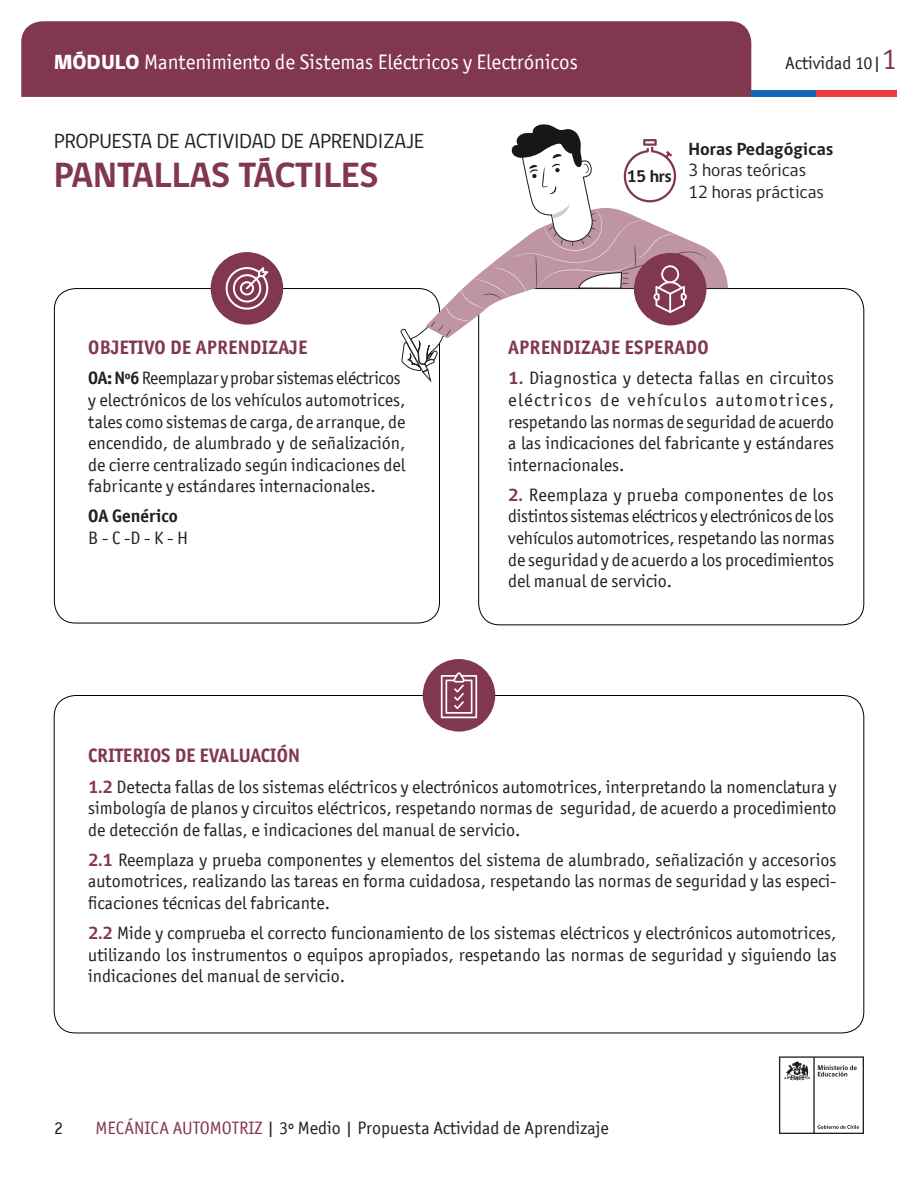
<style>
.page{position:relative;width:918px;height:1188px;background:#fff}
.page>*{position:absolute;margin:0;border:0;box-sizing:border-box;transform-origin:0 0}
.t1{font:700 36px "gob CL";color:#823751}
.t2{font:21px "Officina San ITC";color:#fff}
.t3{font:21px "gob CL";color:#231f20}
.t4{font:700 19.5px "Officina San ITC";letter-spacing:.01em;color:#823751}
.t5{font:18px/21.6px "Officina San ITC";color:#231f20;text-align:justify}
.t6{font:18px "gob CL";color:#231f20}
.t7{font:700 18px "gob CL";color:#231f20}
.t8{font:700 18px "Officina San ITC";color:#231f20}
.t9{font:700 17.25px "gob CL";color:#231f20}
.s1{font-family:"gob CL";font-weight:800}
.s2{font-size:30px;color:#823751}
.s3{font-weight:700}
.s4{font-family:"gob CL";font-weight:700;color:#823751}
.s5{color:#823751}
</style>
<div class="page">
<svg style="left:779px;top:1056px;width:85px;height:78px"></svg>
<div style="left:21px;top:21px;width:730px;height:76px;background:#823751"></div>
<div style="left:751px;top:90px;width:65px;height:7px;background:#0f69b4"></div>
<div style="left:816px;top:90px;width:81px;height:7px;background:#eb3c46"></div>
<div style="left:211px;top:252px;width:72px;height:73px;background:#823751;border-radius:50%"></div>
<svg style="left:226px;top:267px;width:42px;height:43px"></svg>
<div style="left:423px;top:659px;width:72px;height:73px;background:#823751;border-radius:50%"></div>
<svg style="left:441px;top:672px;width:36px;height:46px"></svg>
<svg style="left:400px;top:124px;width:328px;height:260px"></svg>
<p class="t2" style="left:54px;top:50px;width:525px"><span class="s1">MÓDULO</span> Mantenimiento de Sistemas Eléctricos y Electrónicos</p>
<p class="t5" style="left:785px;top:52px;width:113px">Actividad 10|<span class="s2">1</span></p>
<p class="t3" style="left:54px;top:127px;width:372px">PROPUESTA DE ACTIVIDAD DE APRENDIZAJE</p>
<p class="t1" style="left:54px;top:150px;width:326px">PANTALLAS TÁCTILES</p>
<p class="t4" style="left:88px;top:336px;width:221px">OBJETIVO DE APRENDIZAJE</p>
<p class="t5" style="left:88px;top:367px;width:319px;text-align:left"><span class="s3">OA: Nº6</span> Reemplazar y probar sistemas eléctricos y electrónicos de los vehículos automotrices, tales como sistemas de carga, de arranque, de encendido, de alumbrado y de señalización, de cierre centralizado según indicaciones del fabricante y estándares internacionales.</p>
<p class="t8" style="left:88px;top:505px;width:91px">OA Genérico</p>
<p class="t5" style="left:88px;top:527px;width:101px">B - C -D - K - H</p>
<p class="t9" style="left:627px;top:164px;width:46px">15 hrs</p>
<p class="t7" style="left:688px;top:136px;width:147px">Horas Pedagógicas</p>
<p class="t6" style="left:688px;top:158px;width:119px">3 horas teóricas</p>
<p class="t6" style="left:688px;top:180px;width:137px">12 horas prácticas</p>
<p class="t4" style="left:508px;top:336px;width:202px">APRENDIZAJE ESPERADO</p>
<p class="t5" style="left:508px;top:367px;width:327px"><span class="s4">1.</span> Diagnostica y detecta fallas en circuitos eléctricos de vehículos automotrices, respetando las normas de seguridad de acuerdo a las indicaciones del fabricante y estándares internacionales.</p>
<p class="t5" style="left:508px;top:484px;width:328px"><span class="s4">2.</span> Reemplaza y prueba componentes de los distintos sistemas eléctricos y electrónicos de los vehículos automotrices, respetando las normas de seguridad y de acuerdo a los procedimientos del manual de servicio.</p>
<p class="t4" style="left:88px;top:744px;width:213px">CRITERIOS DE EVALUACIÓN</p>
<p class="t5" style="left:88px;top:776px;width:750px"><span class="s4">1.2</span> Detecta fallas de los sistemas eléctricos y electrónicos automotrices, interpretando la nomenclatura y simbología de planos y circuitos eléctricos, respetando normas de seguridad, de acuerdo a procedimiento de detección de fallas, e indicaciones del manual de servicio.</p>
<p class="t5" style="left:88px;top:849px;width:750px"><span class="s4">2.1</span> Reemplaza y prueba componentes y elementos del sistema de alumbrado, señalización y accesorios automotrices, realizando las tareas en forma cuidadosa, respetando las normas de seguridad y las especi&shy;ficaciones técnicas del fabricante.</p>
<p class="t5" style="left:88px;top:922px;width:750px"><span class="s4">2.2</span> Mide y comprueba el correcto funcionamiento de los sistemas eléctricos y electrónicos automotrices, utilizando los instrumentos o equipos apropiados, respetando las normas de seguridad y siguiendo las indicaciones del manual de servicio.</p>
<p class="t5" style="left:54px;top:1117px;width:10px">2</p>
<p class="t5" style="left:95px;top:1117px;width:515px"><span class="s5">MECÁNICA AUTOMOTRIZ</span> | 3º Medio | Propuesta Actividad de Aprendizaje</p>
</div>
